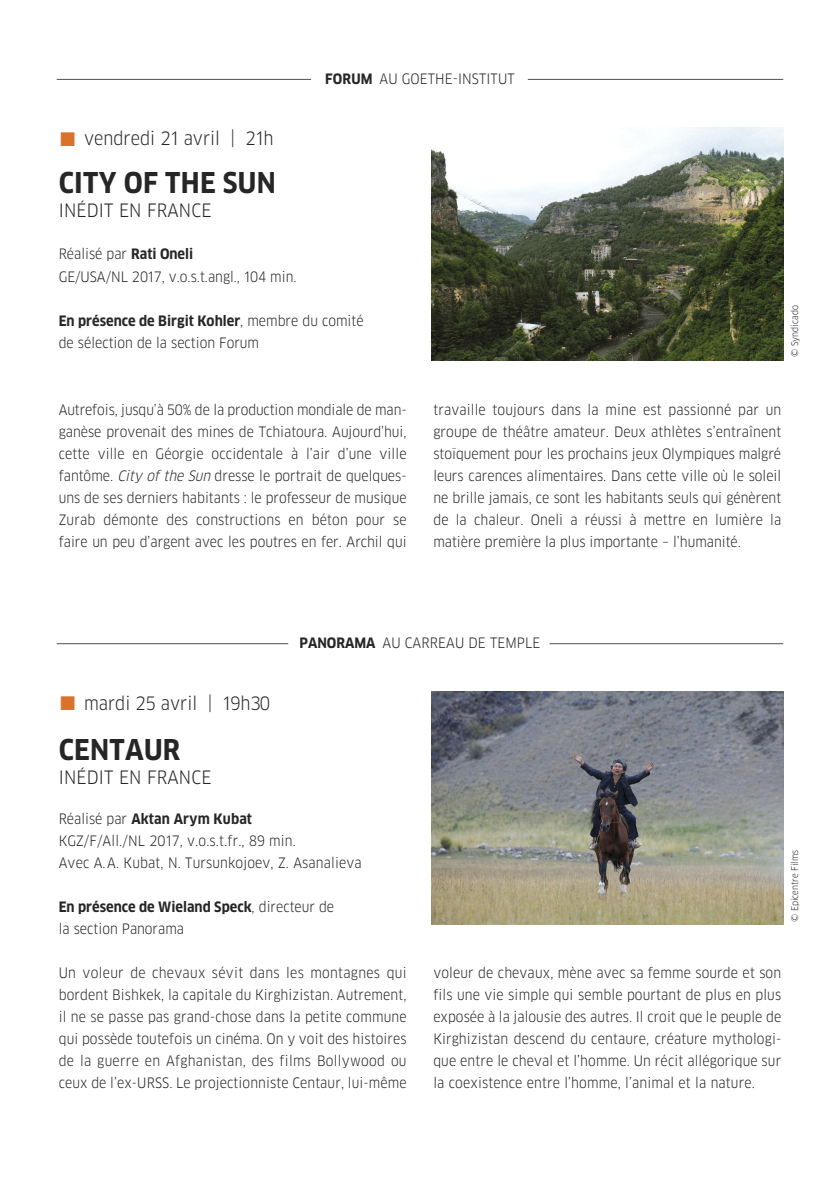
<style>
.page{position:relative;width:840px;height:1191px;background:#fff}
.page>*{position:absolute;margin:0;border:0;box-sizing:border-box;transform-origin:0 0}
.t1{font:700 28px "Goethe FF Clan";letter-spacing:.01em;color:#272627}
.t2{font:18px "Goethe FF Clan";color:#272627}
.t3{font:14px/22px "Goethe FF Clan";letter-spacing:.005em;color:#272627}
.t4{font:9px "Goethe FF Clan";color:#272627}
.s1{font-weight:700}
.s2{font-family:"Hira Kaku Pro W6";color:#d8722d}
.s3{font-style:italic}
</style>
<div class="page">
<img style="left:431px;top:128px;width:351px;height:232px">
<hr style="left:57px;top:79px;width:254px;height:1px;background:#525152">
<hr style="left:527px;top:79px;width:255px;height:1px;background:#525152">
<img style="left:431px;top:692px;width:351px;height:232px">
<hr style="left:57px;top:643px;width:231px;height:1px;background:#525152">
<hr style="left:549px;top:643px;width:233px;height:1px;background:#525152">
<p class="t3" style="left:325px;top:68px;width:191px"><span class="s1">FORUM</span> AU GOETHE-INSTITUT</p>
<p class="t2" style="left:59px;top:128px;width:216px"><span class="s2">■</span> vendredi 21 avril | 21h</p>
<h1 class="t1" style="left:59px;top:167px;width:218px">CITY OF THE SUN</h1>
<p class="t2" style="left:59px;top:200px;width:154px">INÉDIT EN FRANCE</p>
<p class="t3" style="left:59px;top:243px;width:239px">Réalisé par <span class="s1">Rati Oneli<br></span>GE/USA/NL 2017, v.o.s.t.angl., 104 min.</p>
<p class="t3" style="left:59px;top:309px;width:306px"><span class="s1">En présence de Birgit Kohler</span>, membre du comité de sélection de la section Forum</p>
<p class="t4" style="left:788px;top:357px;width:53px;rotate:-90deg">© Syndicado</p>
<p class="t3" style="left:59px;top:398px;width:349px;text-align:justify">Autrefois, jusqu’à 50% de la production mondiale de man&shy;ganèse provenait des mines de Tchiatoura. Aujourd’hui, cette ville en Géorgie occidentale à l’air d’une ville fantôme. <span class="s3">CityoftheSun</span>dresse le portrait de quelques&shy;uns de ses derniers habitants : le professeur de musique Zurab démonte des constructions en béton pour se faire un peu d’argent avec les poutres en fer. Archil qui</p>
<p class="t3" style="left:433px;top:398px;width:349px;text-align:justify">travaille toujours dans la mine est passionné par un groupe de théâtre amateur. Deux athlètes s’entraînent stoïquement pour les prochains jeux Olympiques malgré leurs carences alimentaires. Dans cette ville où le soleil ne brille jamais, ce sont les habitants seuls qui génèrent de la chaleur. Oneli a réussi à mettre en lumière la matière première la plus importante – l’humanité.</p>
<p class="t3" style="left:299px;top:632px;width:242px"><span class="s1">PANORAMA</span> AU CARREAU DE TEMPLE</p>
<p class="t2" style="left:59px;top:692px;width:213px"><span class="s2">■</span> mardi 25 avril | 19h30</p>
<h1 class="t1" style="left:59px;top:733px;width:123px">CENTAUR</h1>
<p class="t2" style="left:59px;top:766px;width:154px">INÉDIT EN FRANCE</p>
<p class="t3" style="left:59px;top:807px;width:304px">Réalisé par <span class="s1">Aktan Arym Kubat<br></span>KGZ/F/All./NL 2017, v.o.s.t.fr., 89 min.<br>Avec A.A. Kubat, N. Tursunkojoev, Z. Asanalieva</p>
<p class="t3" style="left:59px;top:895px;width:277px"><span class="s1">En présence de Wieland Speck</span>, directeur de la section Panorama</p>
<p class="t3" style="left:59px;top:961px;width:349px;text-align:justify">Un voleur de chevaux sévit dans les montagnes qui bordent Bishkek, la capitale du Kirghizistan. Autrement, il ne se passe pas grand-chose dans la petite commune qui possède toutefois un cinéma. On y voit des histoires de la guerre en Afghanistan, des films Bollywood ou ceux de l’ex-URSS. Le projectionniste Centaur, lui-même</p>
<p class="t4" style="left:788px;top:922px;width:74px;rotate:-90deg">© Epicentre Films</p>
<p class="t3" style="left:433px;top:961px;width:349px;text-align:justify">voleur de chevaux, mène avec sa femme sourde et son fils une vie simple qui semble pourtant de plus en plus exposée à la jalousie des autres. Il croit que le peuple de Kirghizistan descend du centaure, créature mythologi&shy;que entre le cheval et l’homme. Un récit allégorique sur la coexistence entre l’homme, l’animal et la nature.</p>
</div>
